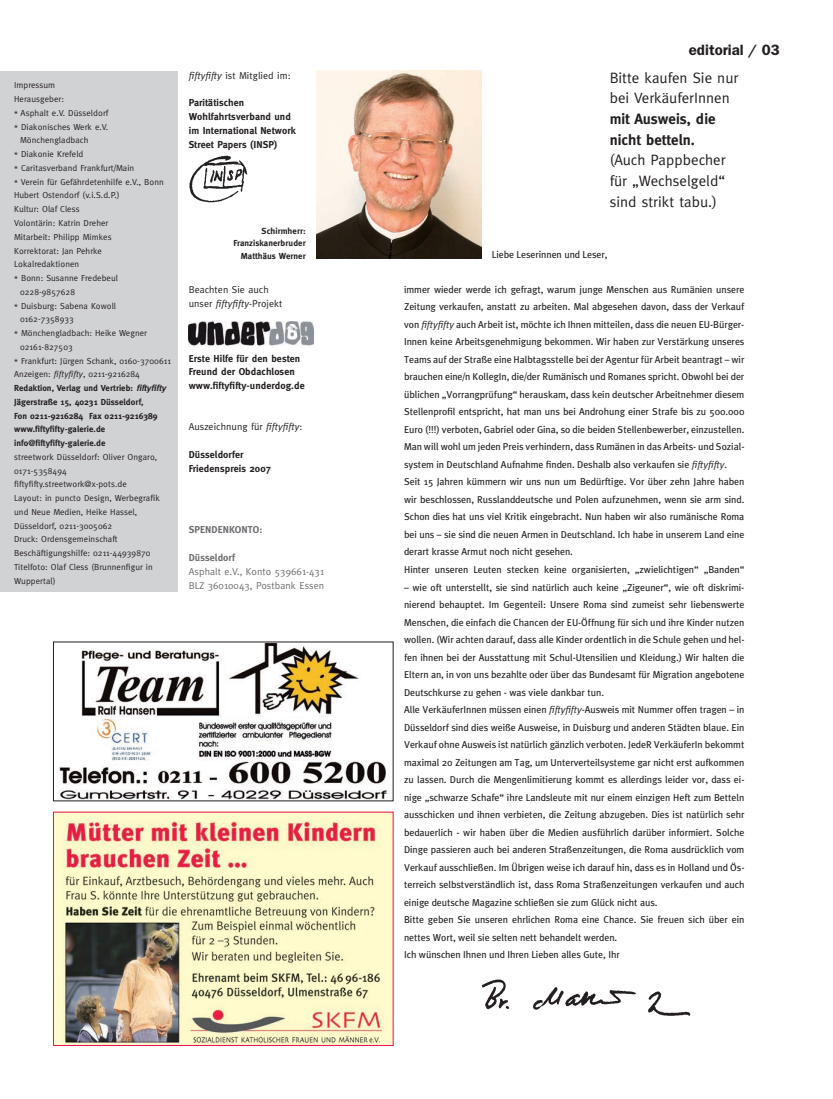
<style>
.page{position:relative;width:833px;height:1099px;background:#fff}
.page>*{position:absolute;margin:0;border:0;box-sizing:border-box;transform-origin:0 0}
.t1{font:15px/20.6px "Meta";letter-spacing:.005em;color:#231f20}
.t2{font:700 15px/20.6px "Meta";letter-spacing:.005em;color:#231f20}
.t3{font:600 15px "Franklin Gothic";color:#231f20}
.t4{font:10px/17.5px "Meta";color:#231f20}
.t5{font:700 10px/13.8px "Meta";letter-spacing:.01em;color:#231f20}
.t6{font:10px/13.8px "Meta";letter-spacing:.01em;color:#231f20}
.t7{font:10px/13.8px "Meta";letter-spacing:.01em;color:#6c6d70}
.t8{font:700 10px "Meta";letter-spacing:.01em;color:#6c6d70}
.t9{font:8.75px/13.8px "Meta";letter-spacing:.01em;color:#231f20}
.t10{font:700 8.75px/12.5px "Meta";letter-spacing:.01em;color:#231f20;text-align:right}
.s1{font-style:italic}
</style>
<div class="page">
<img style="left:189px;top:322px;width:124px;height:24px">
<img style="left:189px;top:155px;width:59px;height:48px">
<img style="left:55px;top:813px;width:336px;height:230px">
<img style="left:59px;top:643px;width:331px;height:156px">
<img style="left:316px;top:71px;width:165px;height:188px">
<img style="left:481px;top:979px;width:210px;height:37px">
<div style="left:0;top:71px;width:177px;height:520px;background:#d1d2d4"></div>
<p class="t9" style="left:14px;top:78px;width:42px">Impressum</p>
<p class="t9" style="left:14px;top:92px;width:51px">Herausgeber:</p>
<p class="t9" style="left:14px;top:106px;width:96px">* Asphalt e.V. Düsseldorf</p>
<p class="t9" style="left:14px;top:120px;width:96px">* Diakonisches Werk e.V.</p>
<p class="t9" style="left:20px;top:133px;width:70px">Mönchengladbach</p>
<p class="t9" style="left:14px;top:147px;width:71px">* Diakonie Krefeld</p>
<p class="t9" style="left:14px;top:161px;width:122px">* Caritasverband Frankfurt/Main</p>
<p class="t9" style="left:14px;top:175px;width:151px">* Verein für Gefährdetenhilfe e.V., Bonn</p>
<p class="t9" style="left:14px;top:188px;width:107px">Hubert Ostendorf (v.i.S.d.P.)</p>
<p class="t9" style="left:14px;top:202px;width:67px">Kultur: Olaf Cless</p>
<p class="t9" style="left:14px;top:216px;width:96px">Volontärin: Katrin Dreher</p>
<p class="t9" style="left:14px;top:230px;width:99px">Mitarbeit: Philipp Mimkes</p>
<p class="t9" style="left:14px;top:243px;width:89px">Korrektorat: Jan Pehrke</p>
<p class="t9" style="left:14px;top:257px;width:67px">Lokalredaktionen</p>
<p class="t9" style="left:14px;top:271px;width:105px">* Bonn: Susanne Fredebeul</p>
<p class="t9" style="left:20px;top:285px;width:56px">0228-9857628</p>
<p class="t9" style="left:14px;top:298px;width:103px">* Duisburg: Sabena Kowoll</p>
<p class="t9" style="left:20px;top:312px;width:55px">0162-7358933</p>
<p class="t9" style="left:14px;top:326px;width:134px">* Mönchengladbach: Heike Wegner</p>
<p class="t9" style="left:20px;top:340px;width:54px">02161-827503</p>
<p class="t9" style="left:14px;top:353px;width:158px">* Frankfurt: Jürgen Schank, 0160-3700611</p>
<p class="t9" style="left:14px;top:367px;width:127px">Anzeigen: <span class="s1">fiftyfifty</span>, 0211-9216284</p>
<p class="t10" style="left:14px;top:382px;width:153px">Redaktion, Verlag und Vertrieb: <span class="s1">fiftyfifty</span></p>
<p class="t10" style="left:14px;top:395px;width:131px">Jägerstraße 15, 40231 Düsseldorf,</p>
<p class="t10" style="left:14px;top:409px;width:145px">Fon 0211-9216284 Fax 0211-9216389</p>
<p class="t10" style="left:14px;top:423px;width:93px">www.fiftyfifty-galerie.de</p>
<p class="t10" style="left:14px;top:437px;width:93px">info@fiftyfifty-galerie.de</p>
<p class="t9" style="left:14px;top:450px;width:147px">streetwork Düsseldorf: Oliver Ongaro,<br>0171-5358494 fiftyfifty.streetwork@x-pots.de<br>Layout: in puncto Design, Werbegrafik und Neue Medien, Heike Hassel,<br>Düsseldorf, 0211-3005062<br>Druck: Ordensgemeinschaft<br>Beschäftigungshilfe: 0211-44939870<br>Titelfoto: Olaf Cless (Brunnenfigur in<br>Wuppertal)</p>
<p class="t6" style="left:189px;top:68px;width:104px"><span class="s1">fiftyfifty</span> ist Mitglied im:</p>
<p class="t5" style="left:189px;top:96px;width:108px">Paritätischen<br>Wohlfahrtsverband und im International Network<br>Street Papers (INSP)</p>
<p class="t10" style="left:233px;top:224px;width:74px">Schirmherr:<br>Franziskanerbruder<br>Matthäus Werner</p>
<p class="t6" style="left:189px;top:282px;width:95px">Beachten Sie auch unser <span class="s1">fiftyfifty</span>-Projekt</p>
<p class="t5" style="left:189px;top:351px;width:117px">Erste Hilfe für den besten<br>Freund der Obdachlosen www.fiftyfifty-underdog.de</p>
<p class="t6" style="left:189px;top:420px;width:115px">Auszeichnung für <span class="s1">fiftyfifty</span>:</p>
<p class="t5" style="left:189px;top:447px;width:84px">Düsseldorfer<br>Friedenspreis 2007</p>
<p class="t8" style="left:189px;top:524px;width:75px">SPENDENKONTO:</p>
<p class="t8" style="left:189px;top:551px;width:48px">Düsseldorf</p>
<p class="t7" style="left:189px;top:564px;width:137px">Asphalt e.V., Konto 539661-431<br>BLZ 36010043, Postbank Essen</p>
<h1 class="t3" style="left:689px;top:41px;width:92px">editorial / 03</h1>
<h1 class="t1" style="left:609px;top:67px;width:130px">Bitte kaufen Sie nur bei VerkäuferInnen</h1>
<h1 class="t2" style="left:609px;top:108px;width:107px">mit Ausweis, die nicht betteln.</h1>
<h1 class="t1" style="left:609px;top:150px;width:117px;text-align:justify">(Auch Pappbecher für „Wechselgeld“ sind strikt tabu.)</h1>
<p class="t4" style="left:492px;top:245px;width:117px">Liebe Leserinnen und Leser,</p>
<p class="t4" style="left:404px;top:280px;width:342px">immer wieder werde ich gefragt, warum junge Menschen aus Rumänien unsere Zeitung verkaufen, anstatt zu arbeiten. Mal abgesehen davon, dass der Verkauf von <span class="s1">fiftyfifty</span> auch Arbeit ist, möchte ich Ihnen mitteilen, dass die neuen EU-Bürger-Innen keine Arbeitsgenehmigung bekommen. Wir haben zur Verstärkung unseres Teams auf der Straße eine Halbtagsstelle bei der Agentur für Arbeit beantragt – wir brauchen eine/n KollegIn, die/der Rumänisch und Romanes spricht. Obwohl bei der üblichen „Vorrangprüfung“ herauskam, dass kein deutscher Arbeitnehmer diesem Stellenprofil entspricht, hat man uns bei Androhung einer Strafe bis zu 500.000<br>Euro (!!!) verboten, Gabriel oder Gina, so die beiden Stellenbewerber, einzustellen.<br>Man will wohl um jeden Preis verhindern, dass Rumänen in das Arbeits- und Sozial&shy;system in Deutschland Aufnahme finden. Deshalb also verkaufen sie <span class="s1">fiftyfifty</span>.<br>Seit 15 Jahren kümmern wir uns nun um Bedürftige. Vor über zehn Jahre haben wir beschlossen, Russlanddeutsche und Polen aufzunehmen, wenn sie arm sind.<br>Schon dies hat uns viel Kritik eingebracht. Nun haben wir also rumänische Roma bei uns – sie sind die neuen Armen in Deutschland. Ich habe in unserem Land eine derart krasse Armut noch nicht gesehen.<br>Hinter unseren Leuten stecken keine organisierten, „zwielichtigen“ „Banden“</p>
<p class="t4" style="left:404px;top:578px;width:342px">– wie oft unterstellt, sie sind natürlich auch keine „Zigeuner“, wie oft diskrimi&shy;nierend behauptet. Im Gegenteil: Unsere Roma sind zumeist sehr liebenswerte Menschen, die einfach die Chancen der EU-Öffnung für sich und ihre Kinder nutzen wollen. (Wir achten darauf, dass alle Kinder ordentlich in die Schule gehen und hel&shy;fen ihnen bei der Ausstattung mit Schul-Utensilien und Kleidung.) Wir halten die Eltern an, in von uns bezahlte oder über das Bundesamt für Migration angebotene Deutschkurse zu gehen - was viele dankbar tun.<br>Alle VerkäuferInnen müssen einen <span class="s1">fiftyfifty</span>-Ausweis mit Nummer offen tragen – in Düsseldorf sind dies weiße Ausweise, in Duisburg und anderen Städten blaue. Ein Verkauf ohne Ausweis ist natürlich gänzlich verboten. JedeR VerkäuferIn bekommt maximal 20 Zeitungen am Tag, um Unterverteilsysteme gar nicht erst aufkommen zu lassen. Durch die Mengenlimitierung kommt es allerdings leider vor, dass ei&shy;nige „schwarze Schafe“ ihre Landsleute mit nur einem einzigen Heft zum Betteln ausschicken und ihnen verbieten, die Zeitung abzugeben. Dies ist natürlich sehr bedauerlich - wir haben über die Medien ausführlich darüber informiert. Solche Dinge passieren auch bei anderen Straßenzeitungen, die Roma ausdrücklich vom Verkauf ausschließen. Im Übrigen weise ich darauf hin, dass es in Holland und Ös&shy;terreich selbstverständlich ist, dass Roma Straßenzeitungen verkaufen und auch einige deutsche Magazine schließen sie zum Glück nicht aus.<br>Bitte geben Sie unseren ehrlichen Roma eine Chance. Sie freuen sich über ein nettes Wort, weil sie selten nett behandelt werden.<br>Ich wünschen Ihnen und Ihren Lieben alles Gute, Ihr</p>
</div>
